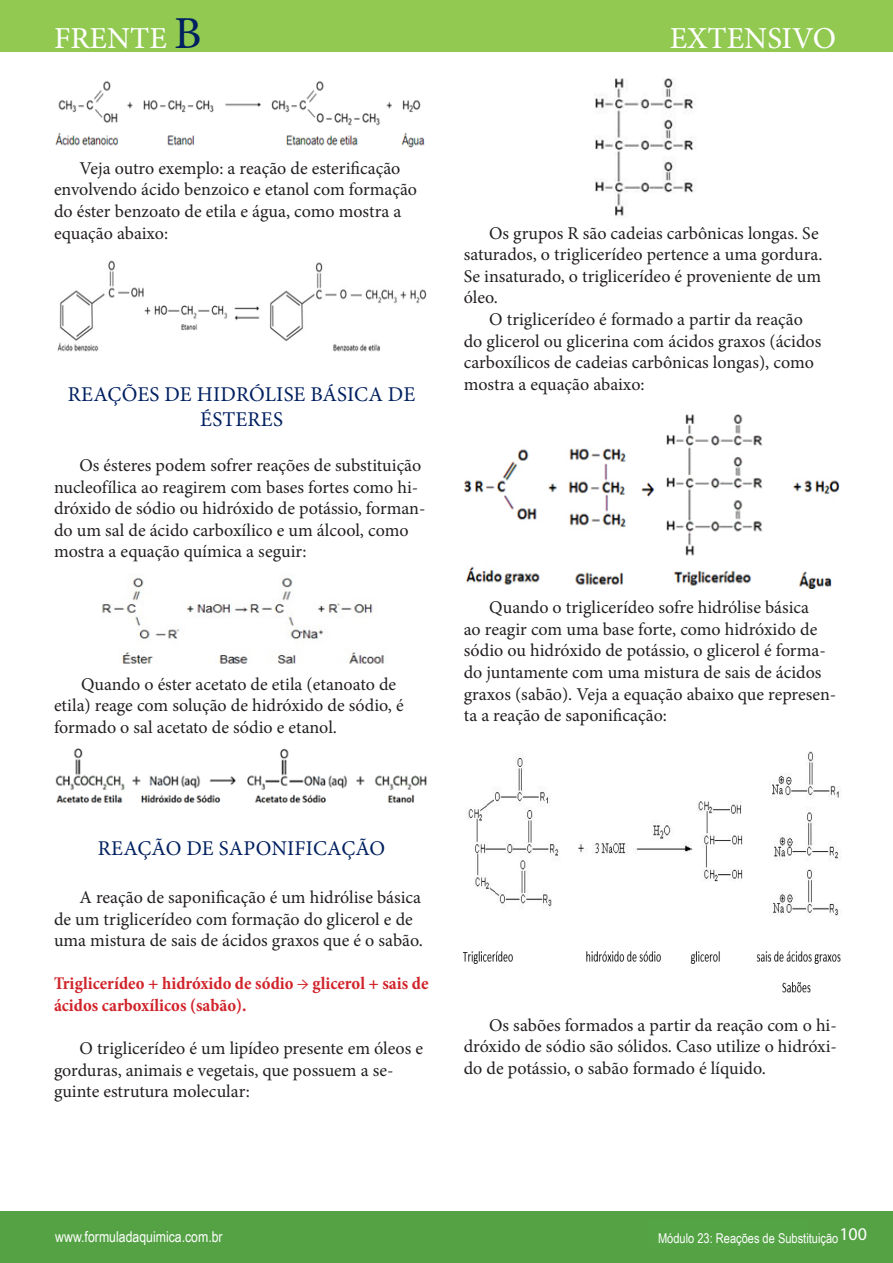
<style>
.page{position:relative;width:893px;height:1263px;background:#fff}
.page>*{position:absolute;margin:0;border:0;box-sizing:border-box;transform-origin:0 0}
.t1{font:30px "Adobe Hebrew";color:#fff}
.t2{font:21px/25.2px "Minion Pro";letter-spacing:.01em;color:#002060;text-align:center}
.t3{font:18px/21.6px "Minion Pro";color:#231f20}
.t4{font:700 condensed 18px/21.6px "Minion Pro";color:#d1232a}
.t5{font:18px "Myriad Pro";color:#fff}
.t6{font:15px "Arial Narrow";color:#fff}
.t7{font:700 13.5px "Arial Narrow";color:#fff}
.t8{font:13.5px "Arial Narrow";color:#fff}
.s1{font-size:45px;color:#002060}
</style>
<div class="page">
<div style="left:0;top:0;width:893px;height:52px;background:#91c951"></div>
<div style="left:0;top:1211px;width:893px;height:52px;background:#55a245"></div>
<img style="left:55px;top:81px;width:370px;height:67px">
<img style="left:57px;top:260px;width:370px;height:92px">
<img style="left:102px;top:577px;width:283px;height:87px">
<img style="left:55px;top:748px;width:372px;height:55px">
<img style="left:595px;top:78px;width:100px;height:138px">
<img style="left:464px;top:415px;width:375px;height:173px">
<img style="left:464px;top:751px;width:377px;height:242px">
<h1 class="t1" style="left:54px;top:20px;width:149px">FRENTE <span class="s1">B</span></h1>
<h1 class="t1" style="left:670px;top:20px;width:168px">EXTENSIVO</h1>
<p class="t3" style="left:54px;top:157px;width:365px;text-indent:26px">Veja outro exemplo: a reação de esterificação envolvendo ácido benzoico e etanol com formação do éster benzoato de etila e água, como mostra a equação abaixo:</p>
<p class="t2" style="left:68px;top:382px;width:349px">REAÇÕES DE HIDRÓLISE BÁSICA DE<br>ÉSTERES</p>
<p class="t3" style="left:54px;top:454px;width:373px;text-indent:26px">Os ésteres podem sofrer reações de substituição nucleofílica ao reagirem com bases fortes como hi&shy;dróxido de sódio ou hidróxido de potássio, forman&shy;do um sal de ácido carboxílico e um álcool, como mostra a equação química a seguir:</p>
<p class="t3" style="left:54px;top:673px;width:351px;text-indent:27px">Quando o éster acetato de etila (etanoato de etila) reage com solução de hidróxido de sódio, é formado o sal acetato de sódio e etanol.</p>
<p class="t3" style="left:464px;top:222px;width:360px;text-indent:26px">Os grupos R são cadeias carbônicas longas. Se saturados, o triglicerídeo pertence a uma gordura.<br>Se insaturado, o triglicerídeo é proveniente de um óleo.</p>
<p class="t3" style="left:464px;top:309px;width:359px;text-indent:26px">O triglicerídeo é formado a partir da reação do glicerol ou glicerina com ácidos graxos (ácidos carboxílicos de cadeias carbônicas longas), como mostra a equação abaixo:</p>
<p class="t3" style="left:464px;top:597px;width:374px;text-indent:26px">Quando o triglicerídeo sofre hidrólise básica<br>ao reagir com uma base forte, como hidróxido de sódio ou hidróxido de potássio, o glicerol é forma&shy;do juntamente com uma mistura de sais de ácidos graxos (sabão). Veja a equação abaixo que represen&shy;ta a reação de saponificação:</p>
<p class="t2" style="left:98px;top:835px;width:289px">REAÇÃO DE SAPONIFICAÇÃO</p>
<p class="t3" style="left:54px;top:886px;width:370px;text-indent:26px">A reação de saponificação é um hidrólise básica de um triglicerídeo com formação do glicerol e de uma mistura de sais de ácidos graxos que é o sabão.</p>
<p class="t4" style="left:54px;top:973px;width:376px">Triglicerídeo + hidróxido de sódio → glicerol + sais de ácidos carboxílicos (sabão).</p>
<p class="t3" style="left:54px;top:1038px;width:371px;text-indent:26px">O triglicerídeo é um lipídeo presente em óleos e gorduras, animais e vegetais, que possuem a se&shy;guinte estrutura molecular:</p>
<p class="t3" style="left:464px;top:1014px;width:375px;text-align:justify;text-indent:26px">Os sabões formados a partir da reação com o hi&shy;dróxido de sódio são sólidos. Caso utilize o hidróxi&shy;do de potássio, o sabão formado é líquido.</p>
<p class="t7" style="left:577px;top:1226px;width:224px">Módulo 5 - Introduçã à Química Orgânica</p>
<p class="t5" style="left:839px;top:1223px;width:29px">100</p>
<p class="t6" style="left:55px;top:1226px;width:169px">www.formuladaquimica.com.br</p>
<p class="t7" style="left:652px;top:1226px;width:149px">Módulo 6 - Hidrocarbonetos</p>
<p class="t8" style="left:658px;top:1228px;width:182px">Módulo 23: Reações de Substituição</p>
</div>
